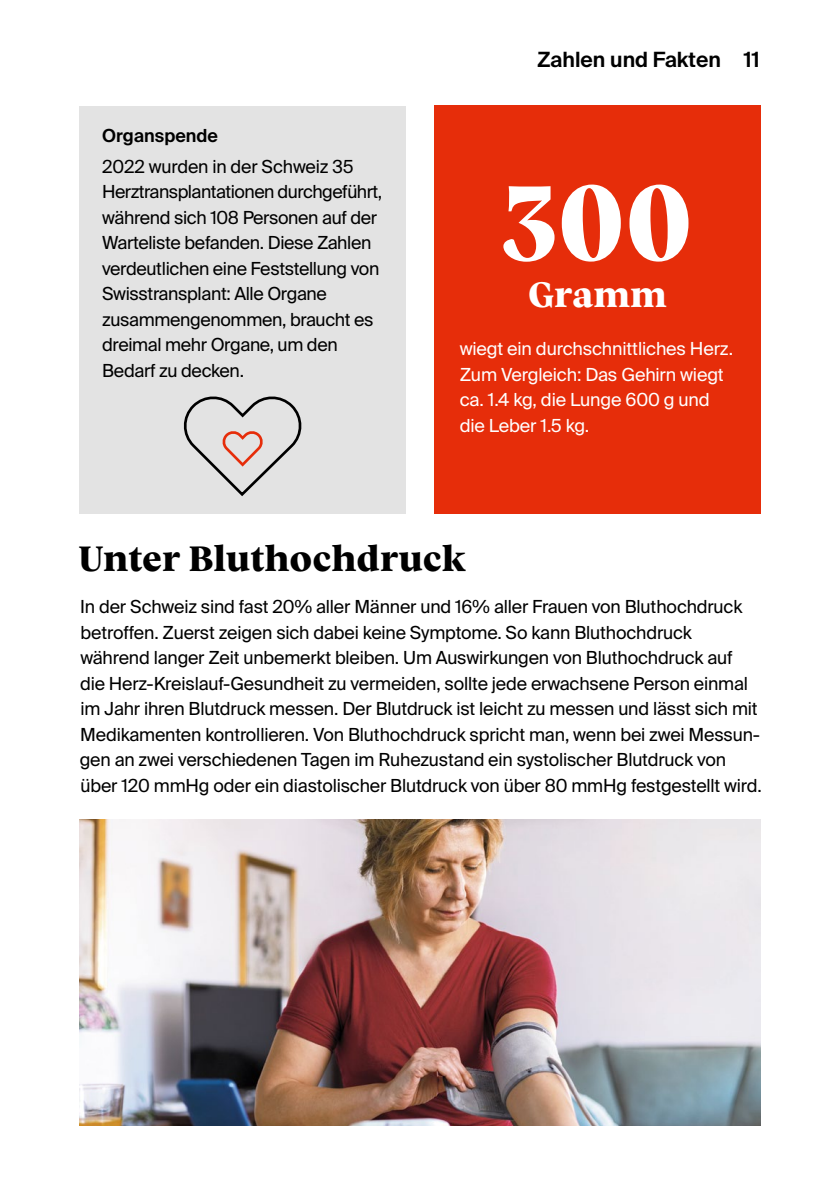
<style>
.page{position:relative;width:840px;height:1191px;background:#fff}
.page>*{position:absolute;margin:0;border:0;box-sizing:border-box;transform-origin:0 0}
.t1{font:800 108px "Vesterbro";color:#fff}
.t2{font:800 36px "Vesterbro";color:#000}
.t3{font:800 36px "Vesterbro";color:#fff}
.t4{font:600 21px "Suisse Intl";color:#000}
.t5{font:18px/25.6px "Suisse Intl";letter-spacing:-.01em;color:#000}
.t6{font:18px/25.6px "Suisse Intl";letter-spacing:-.01em;color:#fff}
.t7{font:600 18px "Suisse Intl";color:#000}
</style>
<div class="page">
<img style="left:79px;top:819px;width:681px;height:306px">
<div style="left:434px;top:105px;width:326px;height:408px;background:#e62d0a"></div>
<div style="left:79px;top:106px;width:326px;height:407px;background:#e3e3e3"></div>
<svg style="left:183px;top:396px;width:119px;height:101px"></svg>
<p class="t7" style="left:102px;top:125px;width:117px">Organspende</p>
<p class="t5" style="left:102px;top:154px;width:281px">2022 wurden in der Schweiz 35<br>Herztransplantationen durchgeführt, während sich 108 Personen auf der<br>Warteliste befanden. Diese Zahlen verdeutlichen eine Feststellung von<br>Swisstransplant: Alle Organe zusammengenommen, braucht es dreimal mehr Organe, um den<br>Bedarf zu decken.</p>
<p class="t4" style="left:537px;top:47px;width:185px">Zahlen und Fakten</p>
<p class="t4" style="left:743px;top:47px;width:18px">11</p>
<h1 class="t1" style="left:501px;top:142px;width:192px">300</h1>
<h2 class="t3" style="left:527px;top:268px;width:141px">Gramm</h2>
<p class="t6" style="left:459px;top:336px;width:275px">wiegt ein durchschnittliches Herz.<br>Zum Vergleich: Das Gehirn wiegt ca. 1.4 kg, die Lunge 600 g und die Leber 1.5 kg.</p>
<h2 class="t2" style="left:78px;top:531px;width:389px">Unter Bluthochdruck</h2>
<p class="t5" style="left:80px;top:594px;width:683px">In der Schweiz sind fast 20% aller Männer und 16% aller Frauen von Bluthochdruck betroffen. Zuerst zeigen sich dabei keine Symptome. So kann Bluthochdruck während langer Zeit unbemerkt bleiben. Um Auswirkungen von Bluthochdruck auf<br>die Herz-Kreislauf-Gesundheit zu vermeiden, sollte jede erwachsene Person einmal im Jahr ihren Blutdruck messen. Der Blutdruck ist leicht zu messen und lässt sich mit Medikamenten kontrollieren. Von Bluthochdruck spricht man, wenn bei zwei Messun&shy;gen an zwei verschiedenen Tagen im Ruhezustand ein systolischer Blutdruck von über 120 mmHg oder ein diastolischer Blutdruck von über 80 mmHg festgestellt wird.</p>
</div>
